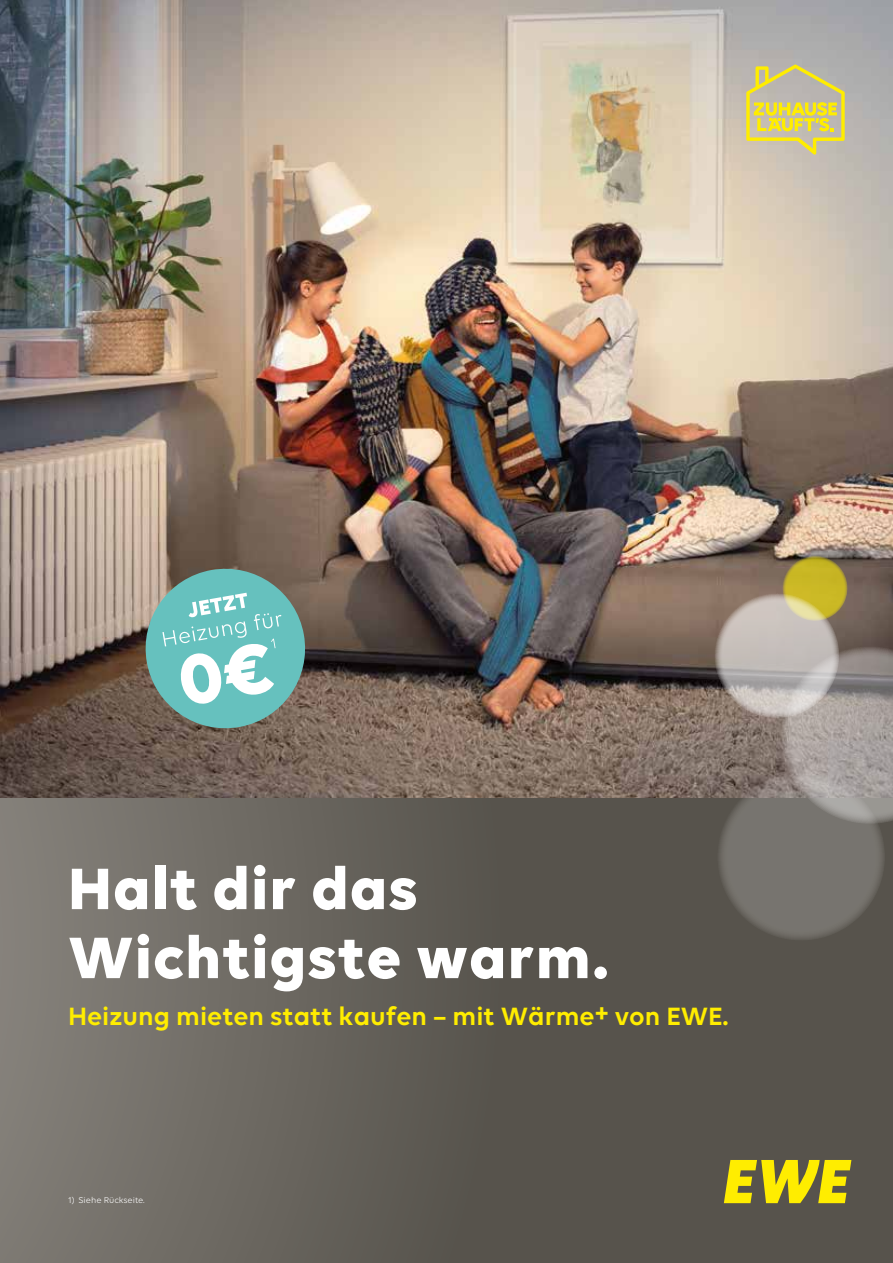
<style>
.page{position:relative;width:893px;height:1263px;background:#fff}
.page>*{position:absolute;margin:0;border:0;box-sizing:border-box;transform-origin:0 0}
.t1{font:700 63px/69px "Volte";letter-spacing:.02em;color:#fff}
.t2{font:600 27px "Volte";color:#ffed00}
.t3{font:9px "Volte";color:#fff}
</style>
<div class="page">
<div style="left:0;top:0;width:893px;height:1263px;background:linear-gradient(to right,#7b7771,#4c4841)"></div>
<img style="left:0;top:0;width:893px;height:797px">
<svg style="left:705px;top:555px;width:188px;height:395px;background:#8b8377"></svg>
<svg style="left:781px;top:464px;width:84px;height:17px"></svg>
<svg style="left:724px;top:1160px;width:127px;height:43px;background:#c2b51b"></svg>
<svg style="left:746px;top:65px;width:99px;height:90px;background:#cec682"></svg>
<svg style="left:139px;top:562px;width:172px;height:173px;background:#7eaaa4"></svg>
<h1 class="t1" style="left:68px;top:852px;width:543px">Halt dir das<br>Wichtigste warm.</h1>
<p class="t2" style="left:68px;top:1000px;width:662px">Heizung mieten statt kaufen – mit Wärme+ von EWE.</p>
<p class="t3" style="left:68px;top:1195px;width:78px">1) Siehe Rückseite.</p>
</div>
